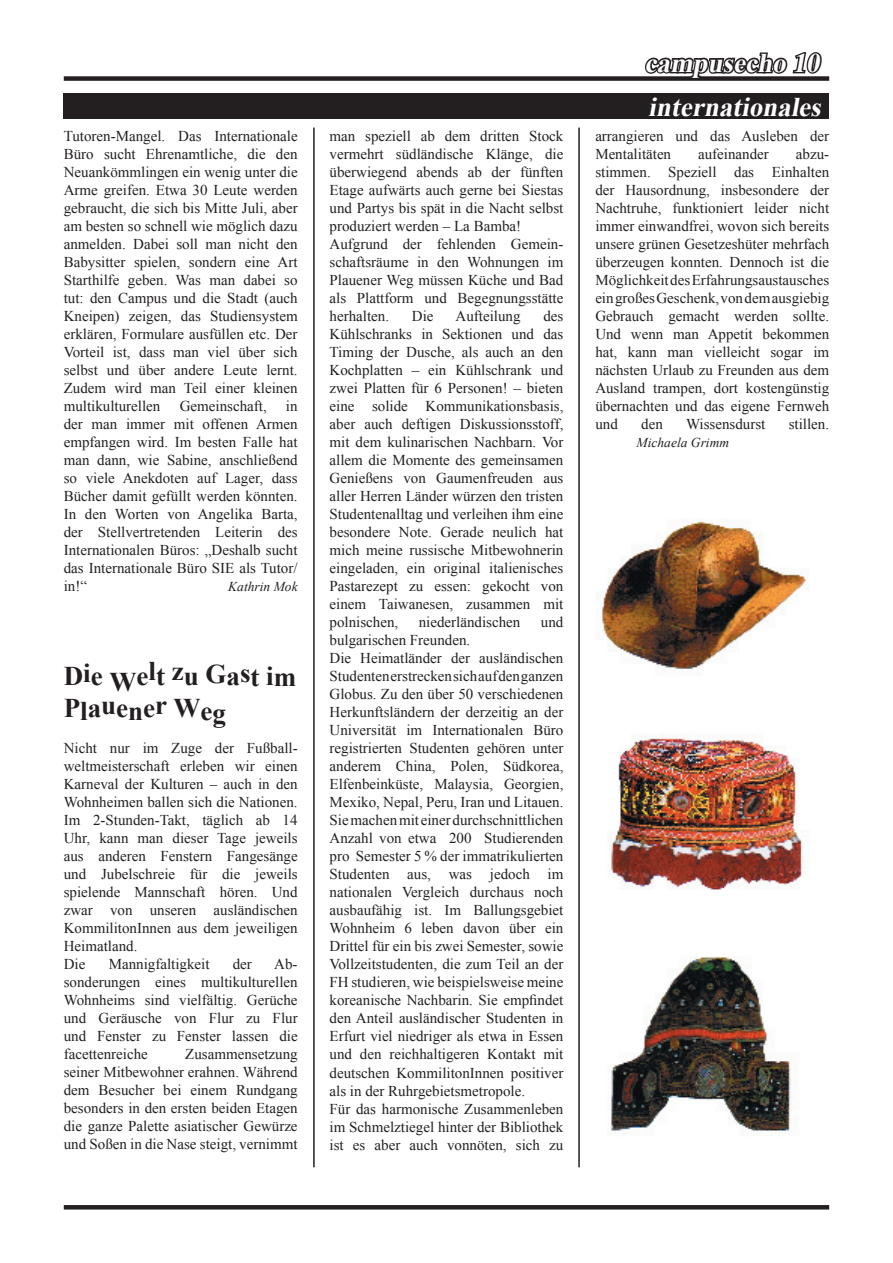
<style>
.page{position:relative;width:893px;height:1263px;background:#fff}
.page>*{position:absolute;margin:0;border:0;box-sizing:border-box;transform-origin:0 0}
.t1{font:italic 700 27px "Times New Roman";color:#fff}
.t2{font:700 27px/32.4px "Times New Roman";color:#231f20}
.t3{font:15px/18px "Times New Roman";color:#231f20;text-align:justify}
.t4{font:italic 13.5px "Times New Roman";color:#231f20}
</style>
<div class="page">
<hr style="left:64px;top:1205px;width:765px;height:4px;background:#231f20">
<hr style="left:313px;top:128px;width:2px;height:1039px;background:#231f20">
<hr style="left:578px;top:128px;width:2px;height:1039px;background:#231f20">
<img style="left:598px;top:521px;width:208px;height:369px">
<img style="left:609px;top:957px;width:189px;height:178px">
<div style="left:64px;top:93px;width:765px;height:25px;background:#231f20"></div>
<div style="left:64px;top:76px;width:765px;height:5px;background:#231f20"></div>
<svg style="left:643px;top:52px;width:181px;height:29px"></svg>
<p class="t3" style="left:64px;top:127px;width:235px">Tutoren-Mangel. Das Internationale Büro sucht Ehrenamtliche, die den Neuankömmlingen ein wenig unter die Arme greifen. Etwa 30 Leute werden gebraucht, die sich bis Mitte Juli, aber am besten so schnell wie möglich dazu anmelden. Dabei soll man nicht den Babysitter spielen, sondern eine Art Starthilfe geben. Was man dabei so tut: den Campus und die Stadt (auch Kneipen) zeigen, das Studiensystem erklären, Formulare ausfüllen etc. Der Vorteil ist, dass man viel über sich selbst und über andere Leute lernt.<br>Zudem wird man Teil einer kleinen multikulturellen</p>
<p class="t3" style="left:64px;top:397px;width:235px;text-indent:222px">in der man immer mit offenen Armen empfangen wird. Im besten Falle hat man dann, wie Sabine, anschließend so viele Anekdoten auf Lager, dass Bücher damit gefüllt werden könnten.<br>In den Worten von Angelika Barta, der Stellvertretenden Leiterin des Internationalen Büros: „Deshalb sucht das Internationale Büro SIE als Tutor/ in!“</p>
<p class="t3" style="left:180px;top:397px;width:89px">Gemeinschaft,</p>
<p class="t4" style="left:228px;top:577px;width:71px">Kathrin Mok</p>
<h1 class="t2" style="left:64px;top:659px;width:234px">Die Welt zu Gast im<br>Plauener Weg</h1>
<p class="t3" style="left:64px;top:739px;width:235px;text-align:left">Nicht nur im Zuge der Fußball&shy;weltmeisterschaft erleben wir einen<br>Karneval der Kulturen – auch in den<br>Wohnheimen ballen sich die Nationen.<br>Im 2-Stunden-Takt, täglich ab 14<br>Uhr, kann man dieser Tage jeweils aus anderen Fenstern Fangesänge und Jubelschreie für die jeweils spielende Mannschaft hören. Und zwar von unseren ausländischen<br>KommilitonInnen aus dem jeweiligen<br>Heimatland.<br>Die</p>
<p class="t3" style="left:64px;top:955px;width:235px;text-indent:211px">Ab&shy;sonderungen eines multikulturellen Wohnheims sind vielfältig. Gerüche und Geräusche von Flur zu Flur und Fenster zu Fenster lassen die facettenreiche</p>
<p class="t3" style="left:109px;top:955px;width:102px">Mannigfaltigkeit</p>
<p class="t3" style="left:233px;top:955px;width:21px">der</p>
<p class="t3" style="left:64px;top:1045px;width:235px;text-indent:121px">Zusammensetzung seiner Mitbewohner erahnen. Während dem Besucher bei einem Rundgang besonders in den ersten beiden Etagen die ganze Palette asiatischer Gewürze und Soßen in die Nase steigt, vernimmt</p>
<p class="t3" style="left:330px;top:127px;width:235px;text-align:left">man speziell ab dem dritten Stock vermehrt südländische Klänge, die überwiegend abends ab der fünften<br>Etage aufwärts auch gerne bei Siestas und Partys bis spät in die Nacht selbst produziert werden – La Bamba!<br>Aufgrund der fehlenden Gemein&shy;schaftsräume in den Wohnungen im<br>Plauener Weg müssen Küche und Bad als Plattform und Begegnungsstätte herhalten.</p>
<p class="t3" style="left:330px;top:307px;width:235px;text-indent:214px">des Kühlschranks in Sektionen und das Timing der Dusche, als auch an den Kochplatten – ein Kühlschrank und zwei Platten für 6 Personen! – bieten eine solide Kommunikationsbasis, aber auch deftigen Diskussionsstoff, mit dem kulinarischen Nachbarn. Vor allem die Momente des gemeinsamen Genießens von Gaumenfreuden aus aller Herren Länder würzen den tristen Studentenalltag und verleihen ihm eine besondere Note. Gerade neulich hat mich meine russische Mitbewohnerin eingeladen, ein original italienisches Pastarezept zu essen: gekocht von einem Taiwanesen, zusammen mit polnischen,</p>
<p class="t3" style="left:412px;top:307px;width:23px">Die</p>
<p class="t3" style="left:456px;top:307px;width:66px">Aufteilung</p>
<p class="t3" style="left:419px;top:613px;width:103px">niederländischen</p>
<p class="t3" style="left:541px;top:613px;width:24px">und</p>
<p class="t3" style="left:330px;top:631px;width:235px;text-align:left">bulgarischen Freunden.<br>Die Heimatländer der ausländischen Studenten erstrecken sich auf den ganzen Globus. Zu den über 50 verschiedenen Herkunftsländern der derzeitig an der Universität im Internationalen Büro registrierten Studenten gehören unter anderem China, Polen, Südkorea, Elfenbeinküste, Malaysia, Georgien, Mexiko, Nepal, Peru, Iran und Litauen.<br>Sie machen mit einer durchschnittlichen Anzahl von etwa 200 Studierenden pro Semester 5 % der immatrikulierten Studenten aus, was jedoch im nationalen Vergleich durchaus noch ausbaufähig ist. Im Ballungsgebiet Wohnheim 6 leben davon über ein Drittel für ein bis zwei Semester, sowie Vollzeitstudenten, die zum Teil an der FH studieren, wie beispielsweise meine koreanische Nachbarin. Sie empfindet den Anteil ausländischer Studenten in Erfurt viel niedriger als etwa in Essen und den reichhaltigeren Kontakt mit deutschen KommilitonInnen positiver als in der Ruhrgebietsmetropole.<br>Für das harmonische Zusammenleben im Schmelztiegel hinter der Bibliothek ist es aber auch vonnöten, sich zu</p>
<h1 class="t1" style="left:645px;top:44px;width:183px">campusecho 10</h1>
<h1 class="t1" style="left:648px;top:88px;width:180px">internationales</h1>
<p class="t3" style="left:595px;top:127px;width:235px">arrangieren und das Ausleben der<br>Mentalitäten</p>
<p class="t3" style="left:595px;top:145px;width:235px;text-indent:201px">abzu&shy;stimmen. Speziell das Einhalten der Hausordnung, insbesondere der Nachtruhe, funktioniert leider nicht immer einwandfrei, wovon sich bereits unsere grünen Gesetzeshüter mehrfach überzeugen konnten. Dennoch ist die Möglichkeit des Erfahrungsaustausches ein großes Geschenk, von dem ausgiebig Gebrauch gemacht werden sollte.<br>Und wenn man Appetit bekommen hat, kann man vielleicht sogar im nächsten Urlaub zu Freunden aus dem Ausland trampen, dort kostengünstig übernachten und das eigene Fernweh und</p>
<p class="t3" style="left:698px;top:145px;width:72px">aufeinander</p>
<p class="t3" style="left:641px;top:415px;width:23px">den</p>
<p class="t3" style="left:686px;top:415px;width:81px">Wissensdurst</p>
<p class="t3" style="left:789px;top:415px;width:42px">stillen.</p>
<p class="t4" style="left:637px;top:434px;width:94px">Michaela Grimm</p>
</div>
